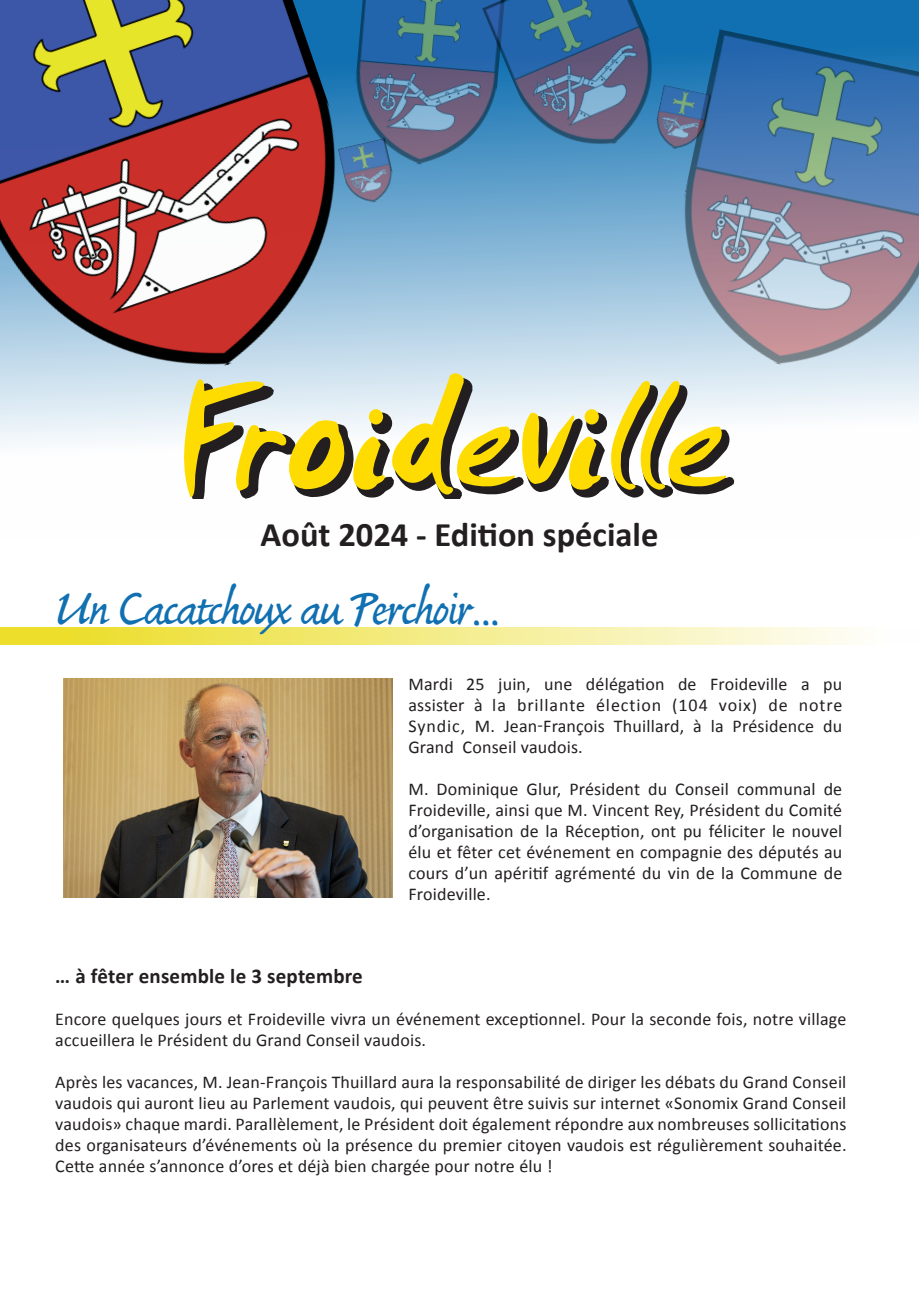
<style>
.page{position:relative;width:919px;height:1289px;background:#fff}
.page>*{position:absolute;margin:0;border:0;box-sizing:border-box;transform-origin:0 0}
.t1{font:46.5px "Bouwsma Script";color:#1070b1}
.t2{font:700 34.5px "Calibri";color:#231f20}
.t3{font:700 21px "Calibri";letter-spacing:.01em;color:#231f20}
.t4{font:18px/21px "Calibri";letter-spacing:.01em;color:#231f20;text-align:justify}
</style>
<div class="page">
<svg style="left:0;top:0;width:918px;height:499px"></svg>
<img style="left:398px;top:0;width:84px;height:170px">
<img style="left:482px;top:0;width:199px;height:170px">
<img style="left:654px;top:29px;width:264px;height:361px">
<img style="left:0;top:0;width:398px;height:422px">
<img style="left:338px;top:138px;width:60px;height:69px">
<img style="left:651px;top:85px;width:59px;height:69px">
<svg style="left:181px;top:371px;width:558px;height:127px"></svg>
<div style="left:584px;top:409px;width:14px;height:15px;background:#ffdc01;border-radius:50%"></div>
<div style="left:0;top:627px;width:918px;height:17px;background:linear-gradient(to right,#eadb1c,#fff)"></div>
<img style="left:64px;top:678px;width:329px;height:219px">
<p class="t2" style="left:260px;top:513px;width:399px">Août 2024 - Edition spéciale</p>
<p class="t1" style="left:55px;top:581px;width:445px">Un Cacatchoux au Perchoir...</p>
<p class="t4" style="left:408px;top:673px;width:435px">Mardi 25 juin, une délégation de Froideville a pu assister à la brillante élection (104 voix) de notre Syndic, M. Jean‑François Thuillard, à la Présidence du Grand Conseil vaudois.</p>
<p class="t4" style="left:408px;top:778px;width:435px">M. Dominique Glur, Président du Conseil communal de Froideville, ainsi que M. Vincent Rey, Président du Comité d’organisation de la Réception, ont pu féliciter le nouvel élu et fêter cet événement en compagnie des députés au cours d’un apéritif agrémenté du vin de la Commune de Froideville.</p>
<p class="t3" style="left:55px;top:962px;width:309px">… à fêter ensemble le 3 septembre</p>
<p class="t4" style="left:55px;top:1008px;width:792px">Encore quelques jours et Froideville vivra un événement exceptionnel. Pour la seconde fois, notre village accueillera le Président du Grand Conseil vaudois.</p>
<p class="t4" style="left:55px;top:1071px;width:792px">Après les vacances, M. Jean-François Thuillard aura la responsabilité de diriger les débats du Grand Conseil vaudois qui auront lieu au Parlement vaudois, qui peuvent être suivis sur internet «Sonomix Grand Conseil vaudois» chaque mardi. Parallèlement, le Président doit également répondre aux nombreuses sollicitations des organisateurs d’événements où la présence du premier citoyen vaudois est régulièrement souhaitée.<br>Cette année s’annonce d’ores et déjà bien chargée pour notre élu !</p>
</div>
